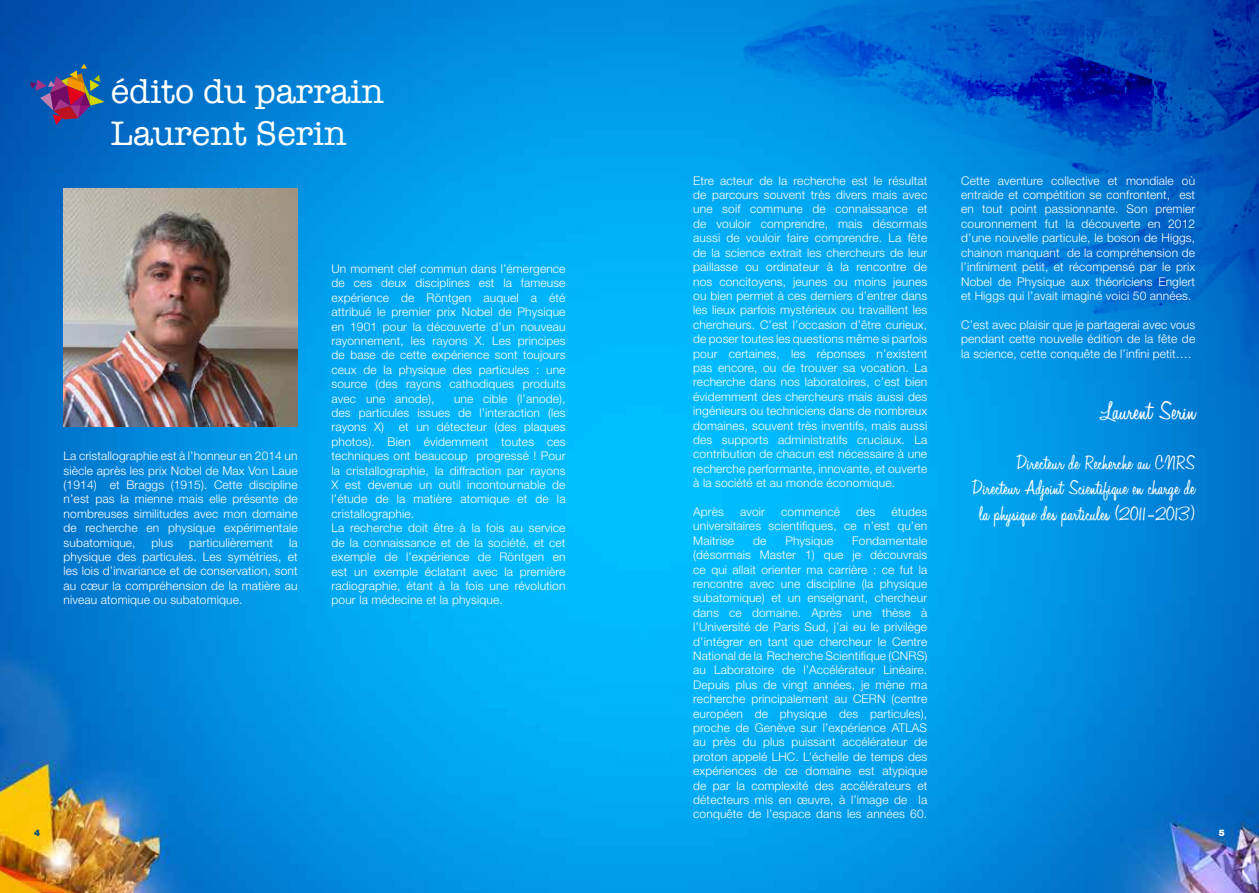
<style>
.page{position:relative;width:1259px;height:893px;background:#fff}
.page>*{position:absolute;margin:0;border:0;box-sizing:border-box;transform-origin:0 0}
.t1{font:35.1px/42.2px "American Typewriter";color:#fff}
.t2{font:27px "Little Black Dress";letter-spacing:.01em;color:#fff}
.t3{font:21px/25.2px "Little Black Dress";letter-spacing:.01em;color:#fff;text-align:right}
.t4{font:300 12px/14.4px "Helvetica Neue";letter-spacing:.01em;color:#fff;text-align:justify}
.t5{font:900 9px "Helvetica Neue";color:#004f7a}
.t6{font:900 9px "Helvetica Neue";color:#fff}
</style>
<div class="page">
<img style="left:0;top:0;width:1259px;height:893px">
<svg style="left:30px;top:64px;width:75px;height:61px;background:#465389"></svg>
<img style="left:64px;top:189px;width:233px;height:237px">
<img style="left:700px;top:0;width:559px;height:387px">
<h1 class="t1" style="left:111px;top:69px;width:274px">édito du parrain<br>Laurent Serin</h1>
<p class="t4" style="left:64px;top:448px;width:235px">La cristallographie est à l’honneur en 2014 un siècle après les prix Nobel de Max Von Laue (1914) et Braggs (1915). Cette discipline n’est pas la mienne mais elle présente de nombreuses similitudes avec mon domaine de recherche en physique expérimentale subatomique,</p>
<p class="t4" style="left:152px;top:535px;width:23px">plus</p>
<p class="t4" style="left:189px;top:535px;width:85px">particulièrement</p>
<p class="t4" style="left:64px;top:535px;width:235px;text-indent:225px">la physique des particules. Les symétries, et les lois d’invariance et de conservation, sont au cœur la compréhension de la matière au niveau atomique ou subatomique.</p>
<p class="t4" style="left:331px;top:261px;width:235px">Un moment clef commun dans l’émergence de ces deux disciplines est la fameuse expérience de Röntgen auquel a été attribué le premier prix Nobel de Physique en 1901 pour la découverte d’un nouveau rayonnement, les rayons X. Les principes de base de cette expérience sont toujours ceux de la physique des particules : une source (des rayons cathodiques produits avec une anode),</p>
<p class="t4" style="left:331px;top:391px;width:235px;text-align:left;text-indent:122px">une cible (l’anode), des particules issues de l’interaction (les rayons X) et un détecteur (des plaques photos). Bien évidemment toutes ces techniques ont beaucoup progressé ! Pour la cristallographie, la diffraction par rayons X est devenue un outil incontournable de l’étude de la matière atomique et de la cristallographie.<br>La recherche doit être à la fois au service de la connaissance et de la société, et cet exemple de l’expérience de Röntgen en est un exemple éclatant avec la première radiographie, étant à la fois une révolution pour la médecine et la physique.</p>
<p class="t4" style="left:693px;top:173px;width:235px">Etre acteur de la recherche est le résultat de parcours souvent très divers mais avec une soif commune de connaissance et de vouloir comprendre, mais désormais aussi de vouloir faire comprendre. La fête de la science extrait les chercheurs de leur paillasse ou ordinateur à la rencontre de nos concitoyens, jeunes ou moins jeunes ou bien permet à ces derniers d’entrer dans les lieux parfois mystérieux ou travaillent les chercheurs. C’est l’occasion d’être curieux, de poser toutes les questions même si parfois pour certaines, les réponses n’existent pas encore, ou de trouver sa vocation. La recherche dans nos laboratoires, c’est bien évidemment des chercheurs mais aussi des ingénieurs ou techniciens dans de nombreux domaines, souvent très inventifs, mais aussi des supports administratifs cruciaux. La contribution de chacun est nécessaire à une recherche performante, innovante, et ouverte à la société et au monde économique.</p>
<p class="t4" style="left:693px;top:504px;width:32px">Après</p>
<p class="t4" style="left:740px;top:504px;width:26px">avoir</p>
<p class="t4" style="left:781px;top:504px;width:60px">commencé</p>
<p class="t4" style="left:856px;top:504px;width:21px">des</p>
<p class="t4" style="left:693px;top:504px;width:235px;text-indent:198px">études universitaires scientifiques, ce n’est qu’en Maitrise</p>
<p class="t4" style="left:693px;top:533px;width:235px;text-indent:159px">Fondamentale (désormais Master 1) que je découvrais ce qui allait orienter ma carrière : ce fut la rencontre avec une discipline (la physique subatomique) et un enseignant, chercheur dans ce domaine. Après une thèse à l’Université de Paris Sud, j’ai eu le privilège d’intégrer en tant que chercheur le Centre National de la Recherche Scientifique (CNRS) au Laboratoire de l’Accélérateur Linéaire.<br>Depuis plus de vingt années, je mène ma recherche principalement au CERN (centre européen de physique des particules), proche de Genève sur l’expérience ATLAS au près du plus puissant accélérateur de proton appelé LHC. L’échelle de temps des expériences de ce domaine est atypique de par la complexité des accélérateurs et détecteurs mis en œuvre, à l’image de la conquête de l’espace dans les années 60.</p>
<p class="t4" style="left:753px;top:533px;width:15px">de</p>
<p class="t4" style="left:785px;top:533px;width:49px">Physique</p>
<p class="t4" style="left:961px;top:173px;width:235px">Cette aventure collective et mondiale où entraide et compétition se confrontent, est en tout point passionnante. Son premier couronnement fut la découverte en 2012 d’une nouvelle particule, le boson de Higgs, chainon manquant de la compréhension de l’infiniment petit, et récompensé par le prix Nobel de Physique aux théoriciens Englert et Higgs qui l’avait imaginé voici 50 années.</p>
<p class="t4" style="left:961px;top:317px;width:235px">C’est avec plaisir que je partagerai avec vous pendant cette nouvelle édition de la fête de la science, cette conquête de l’infini petit….</p>
<h2 class="t2" style="left:1099px;top:397px;width:98px">Laurent Serin</h2>
<h3 class="t3" style="left:971px;top:453px;width:225px">Directeur de Recherche au CNRS<br>Directeur Adjoint Scientifique en charge de la physique des particules (2011-2013)</h3>
<p class="t5" style="left:34px;top:827px;width:8px">4</p>
<p class="t6" style="left:1218px;top:827px;width:8px">5</p>
</div>
